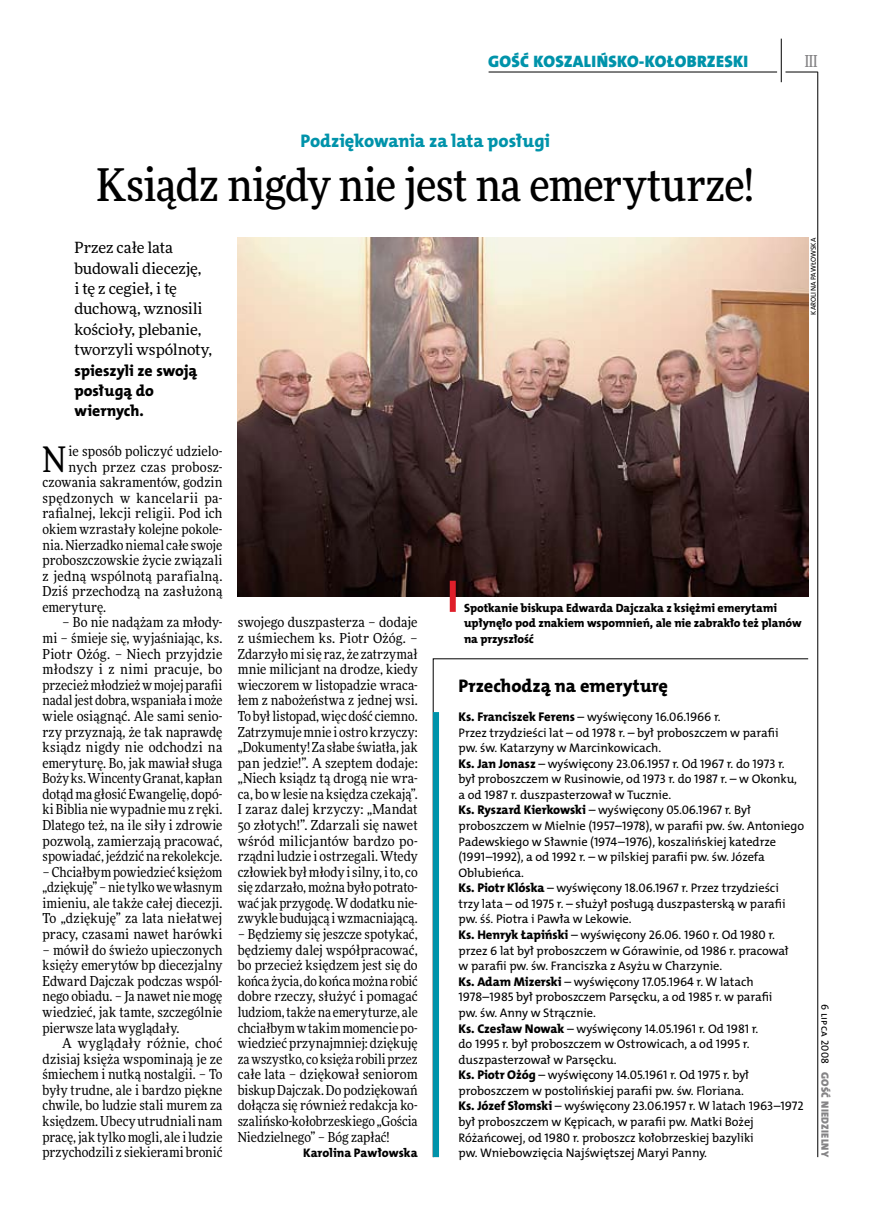
<style>
.page{position:relative;width:872px;height:1221px;background:#fff}
.page>*{position:absolute;margin:0;border:0;box-sizing:border-box;transform-origin:0 0}
.t1{font:500 45px "Freeday Narrow";letter-spacing:-.015em;color:#000}
.t2{font:35.25px "Freeday Narrow News";color:#000}
.t3{font:18.3px "The Mix HP8 Ex Bld";color:#0093aa}
.t4{font:18.3px "The Mix HP8 Ex Bld";color:#000}
.t5{font:16.65px "The Mix HP9 Blk";letter-spacing:.02em;color:#0093aa}
.t6{font:500 16.5px "Freeday Narrow";color:#858486;scale:.9 1}
.t7{font:15.75px/20.4px "The Mix HP8 Ex Bld";color:#000}
.t8{font:15.45px/20.4px "Freeday News";letter-spacing:-.01em;color:#000}
.t9{font:13.8px/15.6px "Freeday Narrow News";letter-spacing:.005em;color:#000;text-align:justify}
.t10{font:13.8px "Freeday Narrow News";letter-spacing:.025em;color:#000}
.t11{font:12.45px/15.6px "The Mix HP5 Plain";letter-spacing:-.005em;color:#000}
.t12{font:12.45px "The Mix HP8 Ex Bld";letter-spacing:-.005em;color:#000}
.t13{font:12px/15.6px "The Mix HP8 Ex Bld";letter-spacing:-.005em;color:#000}
.t14{font:10.5px "The Mix HP9 Blk";letter-spacing:.025em;color:#858486}
.t15{font:10.5px "The Mix HP5 Plain";letter-spacing:.015em;color:#000}
.t16{font:7.2px "The Mix HP5 Plain";letter-spacing:.01em;color:#000}
.s1{font-family:"The Mix HP8 Ex Bld";font-size:12.75px}
</style>
<div class="page">
<hr style="left:817px;top:72px;width:1px;height:1084px;background:#000">
<hr style="left:781px;top:39px;width:1px;height:43px;background:#000">
<hr style="left:785px;top:72px;width:32px;height:1px;background:#000">
<hr style="left:488px;top:72px;width:289px;height:1px;background:#000">
<svg style="left:433px;top:658px;width:375px;height:499px"></svg>
<div style="left:433px;top:712px;width:6px;height:444px;background:#0093aa"></div>
<img style="left:238px;top:238px;width:570px;height:358px">
<div style="left:450px;top:580px;width:6px;height:32px;background:#df1f2a"></div>
<p class="t5" style="left:488px;top:50px;width:262px">GOŚĆ KOSZALIŃSKO-KOŁOBRZESKI</p>
<p class="t6" style="left:804px;top:50px;width:16px">III</p>
<h3 class="t3" style="left:300px;top:129px;width:251px">Podziękowania za lata posługi</h3>
<h1 class="t1" style="left:97px;top:157px;width:659px">Ksiądz nigdy nie jest na emeryturze!</h1>
<p class="t8" style="left:74px;top:237px;width:139px">Przez całe lata budowali diecezję,<br>i tę z cegieł, i tę duchową, wznosili kościoły, plebanie, tworzyli wspólnoty,</p>
<p class="t7" style="left:74px;top:360px;width:124px">spieszyli ze swoją posługą do wiernych.</p>
<p class="t16" style="left:809px;top:314px;width:77px;rotate:-90deg">Karoli na Pawłowska</p>
<h2 class="t2" style="left:43px;top:437px;width:25px">N</h2>
<p class="t9" style="left:69px;top:443px;width:155px">ie sposób policzyć udzielo-</p>
<p class="t9" style="left:69px;top:459px;width:155px">nych przez czas probosz-</p>
<p class="t9" style="left:43px;top:474px;width:181px">czowania sakramentów, godzin</p>
<p class="t10" style="left:43px;top:489px;width:181px">spędzonych w kancelarii pa-</p>
<p class="t9" style="left:43px;top:505px;width:181px">rafialnej, lekcji religii. Pod ich</p>
<p class="t9" style="left:43px;top:521px;width:181px">okiem wzrastały kolejne pokole-</p>
<p class="t9" style="left:43px;top:536px;width:181px">nia. Nierzadko niemal całe swoje</p>
<p class="t9" style="left:43px;top:552px;width:181px">proboszczowskie życie związali</p>
<p class="t9" style="left:43px;top:568px;width:181px">z jedną wspólnotą parafialną.</p>
<p class="t9" style="left:43px;top:583px;width:181px">Dziś przechodzą na zasłużoną</p>
<p class="t9" style="left:43px;top:599px;width:65px">emeryturę.</p>
<p class="t9" style="left:43px;top:614px;width:181px;text-indent:20px">– Bo nie nadążam za młody&shy;mi – śmieje się, wyjaśniając, ks.<br>Piotr Ożóg. – Niech przyjdzie młodszy i z nimi pracuje, bo przecież młodzież wmojej parafii nadal jest dobra, wspaniała imoże wiele osiągnąć. Ale sami senio&shy;rzy przyznają, że tak naprawdę ksiądz nigdy nie odchodzi na emeryturę. Bo, jak mawiał sługa Boży ks. Wincenty Granat, kapłan dotąd ma głosić Ewangelię, dopó&shy;ki Biblia nie wypadnie mu z ręki.<br>Dlatego też, na ile siły i zdrowie pozwolą, zamierzają pracować, spowiadać, jeździć na rekolekcje.</p>
<p class="t9" style="left:43px;top:863px;width:181px">– Chciałbym powiedzieć księżom „dziękuję” – nie tylko we własnym imieniu, ale także całej diecezji.<br>To „dziękuję” za lata niełatwej pracy, czasami nawet harówki</p>
<p class="t9" style="left:43px;top:941px;width:181px">– mówił do świeżo upieczonych księży emerytów bp diecezjalny Edward Dajczak podczas wspól&shy;nego obiadu. – Ja nawet nie mogę wiedzieć, jak tamte, szczególnie pierwsze lata wyglądały.</p>
<p class="t9" style="left:43px;top:1035px;width:181px;text-indent:20px">A wyglądały różnie, choć dzisiaj księża wspominają je ze śmiechem i nutką nostalgii. – To były trudne, ale i bardzo piękne chwile, bo ludzie stali murem za księdzem. Ubecy utrudniali nam pracę, jak tylko mogli, ale i ludzie przychodzili z siekierami bronić</p>
<p class="t9" style="left:238px;top:614px;width:181px">swojego duszpasterza – dodaje z uśmiechem ks. Piotr Ożóg. – Zdarzyło mi się raz, że zatrzymał mnie milicjant na drodze, kiedy wieczorem w listopadzie wraca&shy;łem z nabożeństwa z jednej wsi.<br>To był listopad, więc dość ciemno.<br>Zatrzymuje mnie i ostro krzyczy: „Dokumenty! Za słabe światła, jak pan jedzie!”. A szeptem dodaje: „Niech ksiądz tą drogą nie wra&shy;ca, bo w lesie na księdza czekają”.<br>I zaraz dalej krzyczy: „Mandat 50 złotych!”. Zdarzali się nawet wśród milicjantów bardzo po&shy;rządni ludzie i ostrzegali. Wtedy człowiek był młody isilny, ito, co się zdarzało, można było potrato&shy;wać jak przygodę. Wdodatku nie&shy;zwykle budującą iwzmacniającą.</p>
<p class="t9" style="left:238px;top:926px;width:181px">– Będziemy się jeszcze spotykać, będziemy dalej współpracować, bo przecież księdzem jest się do końca życia, do końca można robić dobre rzeczy, służyć i pomagać ludziom, także na emeryturze, ale chciałbym wtakim momencie po&shy;wiedzieć przynajmniej: dziękuję za wszystko, co księża robili przez całe lata – dziękował seniorom biskup Dajczak. Do podziękowań dołącza się również redakcja ko&shy;szalińsko-kołobrzeskiego „Gościa Niedzielnego” – Bóg zapłać!</p>
<p class="t12" style="left:303px;top:1144px;width:116px">Karolina Pawłowska</p>
<p class="t13" style="left:464px;top:600px;width:339px">Spotkanie biskupa Edwarda Dajczaka z księżmi emerytami upłynęło pod znakiem wspomnień, ale nie zabrakło też planów na przyszłość</p>
<h3 class="t4" style="left:458px;top:674px;width:211px">Przechodzą na emeryturę</h3>
<p class="t11" style="left:458px;top:709px;width:347px"><span class="s1">Ks. Franciszek Ferens</span> – wyświęcony 16.06.1966 r.<br>Przez trzydzieści lat – od 1978 r. – był proboszczem w parafii<br>pw. św. Katarzyny w M arcinkowicach.<br><span class="s1">Ks. Jan Jonasz</span> – wyświęcony 23.06.1957 r. Od 1967 r. do 1973 r. był proboszczem w Rusinowie, od 1973 r. do 1987 r. – w Okonku, a od 1987 r. duszpasterzował w Tucznie.<br><span class="s1">Ks. Ryszard Kierkowski</span> – wyświęcony 05.06.1967 r. Był proboszczem w Mielnie (1957–1978), w parafii pw. św. Antoniego Padewskiego w Sławnie (1974–1976), koszalińskiej katedrze (1991–1992), a od 1992 r. – w pilskiej parafii pw. św. Józefa Oblubieńca.<br><span class="s1">Ks. Piotr Klóska</span> – wyświęcony 18.06.1967 r. Przez trzydzieści<br>trzy lata – od 1975 r. – służył posługą duszpasterską w parafii pw. śś. Piotra i Pawła w Lekowie.<br><span class="s1">Ks. Henryk Łapiński</span> – wyświęcony 26.06. 1960 r. Od 1980 r. przez 6 lat był proboszczem w Górawinie, od 1986 r. pracował<br>w parafii pw. św. Franciszka z Asyżu w Charzynie.<br><span class="s1">Ks. Adam Mizerski</span> – wyświęcony 17.05.1964 r. W latach 1978–1985 był proboszczem Parsęcku, a od 1985 r. w parafii<br>pw. św. Anny w Strącznie.<br><span class="s1">Ks. Czesław Nowak</span> – wyświęcony 14.05.1961 r. Od 1981 r.<br>do 1995 r. był proboszczem w Ostrowicach, a od 1995 r. duszpasterzował w Parsęcku.<br><span class="s1">Ks. Piotr Ożóg</span> – wyświęcony 14.05.1961 r. Od 1975 r. był proboszczem w postolińskiej parafii pw. św. Floriana.<br><span class="s1">Ks. Józef Słomski</span> – wyświęcony 23.06.1957 r. W latach 1963–1972 był proboszczem w Kępicach, w parafii pw. Matki Bożej Różańcowej, od 1980 r. proboszcz kołobrzeskiej bazyliki<br>pw. Wniebowzięcia N ajświętszej Maryi Panny.</p>
<p class="t15" style="left:832px;top:1004px;width:61px;rotate:90deg">6 lipca 2008</p>
<p class="t14" style="left:832px;top:1071px;width:87px;rotate:90deg">GOŚĆ NIEDZIELNY</p>
</div>
